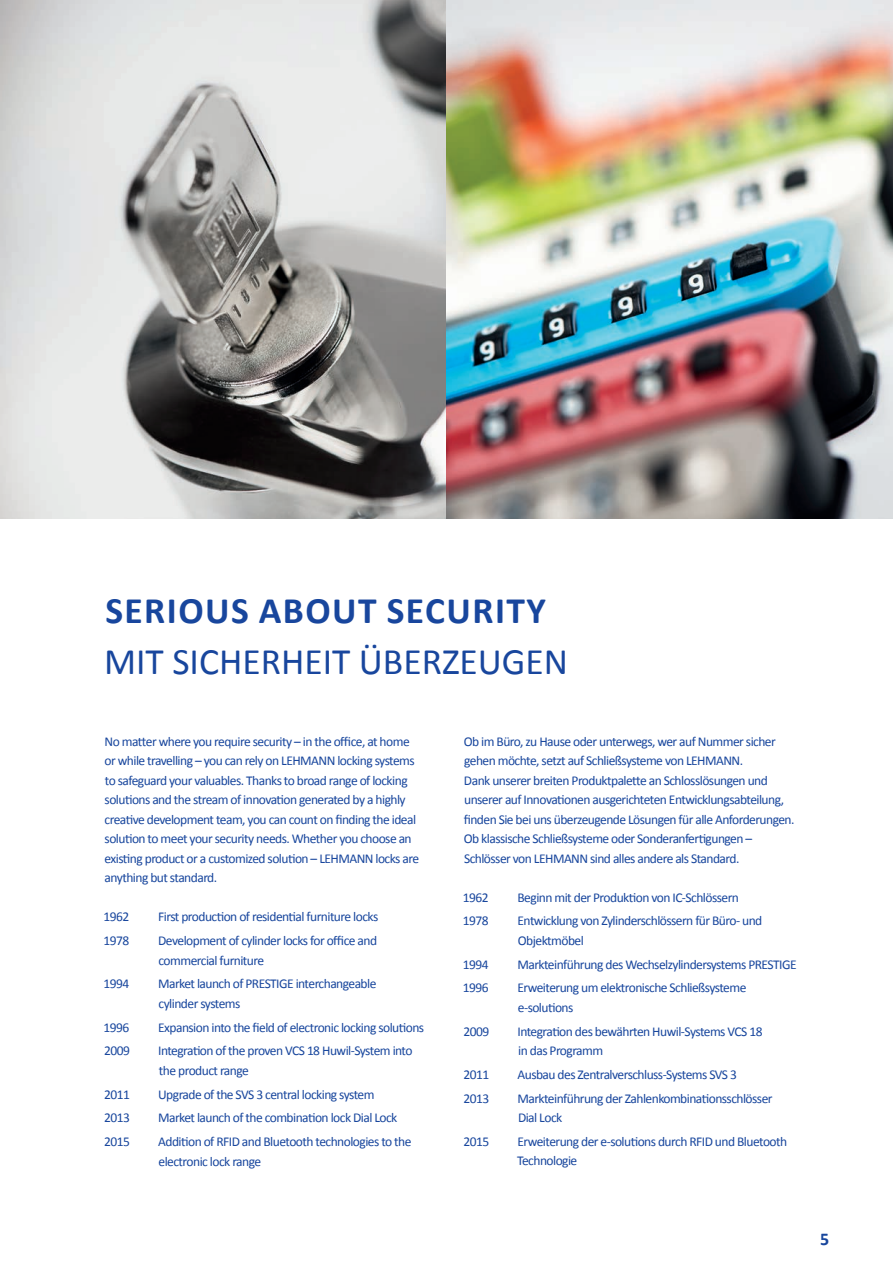
<style>
.page{position:relative;width:893px;height:1263px;background:#fff}
.page>*{position:absolute;margin:0;border:0;box-sizing:border-box;transform-origin:0 0}
.t1{font:37.5px "Calibri";color:#18469d}
.t2{font:700 37.5px "Calibri";letter-spacing:.04em;color:#18469d}
.t3{font:700 18px "Calibri";color:#18469d}
.t4{font:13.5px/19.5px "Calibri";letter-spacing:-.04em;color:#18469d}
</style>
<div class="page">
<img style="left:0;top:0;width:446px;height:519px">
<img style="left:446px;top:0;width:447px;height:519px">
<h1 class="t2" style="left:105px;top:588px;width:442px">SERIOUS ABOUT SECURITY</h1>
<h1 class="t1" style="left:104px;top:639px;width:466px">MIT SICHERHEIT ÜBERZEUGEN</h1>
<p class="t4" style="left:105px;top:731px;width:316px">No matter where you require security – in the office, at home or while travelling – you can rely on LEHMANN locking systems to safeguard your valuables. Thanks to broad range of locking solutions and the stream of innovation generated by a highly creative development team, you can count on finding the ideal solution to meet your security needs. Whether you choose an existing product or a customized solution – LEHMANN locks are anything but standard.</p>
<p class="t4" style="left:104px;top:906px;width:27px">1962</p>
<p class="t4" style="left:158px;top:906px;width:222px">First production of residential furniture locks</p>
<p class="t4" style="left:104px;top:930px;width:27px">1978</p>
<p class="t4" style="left:158px;top:930px;width:220px">Development of cylinder locks for office and commercial furniture</p>
<p class="t4" style="left:104px;top:973px;width:27px">1994</p>
<p class="t4" style="left:158px;top:973px;width:220px">Market launch of PRESTIGE interchangeable cylinder systems</p>
<p class="t4" style="left:104px;top:1017px;width:27px">1996</p>
<p class="t4" style="left:158px;top:1017px;width:267px">Expansion into the field of electronic locking solutions</p>
<p class="t4" style="left:104px;top:1040px;width:27px">2009</p>
<p class="t4" style="left:158px;top:1040px;width:256px">Integration of the proven VCS 18 Huwil-System into the product range</p>
<p class="t4" style="left:104px;top:1084px;width:27px">2011</p>
<p class="t4" style="left:158px;top:1084px;width:218px">Upgrade of the SVS 3 central locking system</p>
<p class="t4" style="left:104px;top:1107px;width:27px">2013</p>
<p class="t4" style="left:158px;top:1107px;width:241px">Market launch of the combination lock Dial Lock</p>
<p class="t4" style="left:104px;top:1131px;width:27px">2015</p>
<p class="t4" style="left:158px;top:1131px;width:255px">Addition of RFID and Bluetooth technologies to the electronic lock range</p>
<p class="t4" style="left:464px;top:731px;width:332px">Ob im Büro, zu Hause oder unterwegs, wer auf Nummer sicher gehen möchte, setzt auf Schließsysteme von LEHMANN.<br>Dank unserer breiten Produktpalette an Schlosslösungen und unserer auf Innovationen ausgerichteten Entwicklungsabteilung, finden Sie bei uns überzeugende Lösungen für alle Anforderungen.<br>Ob klassische Schließsysteme oder Sonderanfertigungen – Schlösser von LEHMANN sind alles andere als Standard.</p>
<p class="t4" style="left:463px;top:887px;width:27px">1962</p>
<p class="t4" style="left:517px;top:887px;width:223px">Beginn mit der Produktion von IC-Schlössern</p>
<p class="t4" style="left:463px;top:910px;width:27px">1978</p>
<p class="t4" style="left:517px;top:910px;width:246px">Entwicklung von Zylinderschlössern für Büro- und<br>Objektmöbel</p>
<p class="t4" style="left:463px;top:954px;width:27px">1994</p>
<p class="t4" style="left:517px;top:954px;width:281px">Markteinführung des Wechselzylindersystems PRESTIGE</p>
<p class="t4" style="left:463px;top:977px;width:27px">1996</p>
<p class="t4" style="left:517px;top:977px;width:230px">Erweiterung um elektronische Schließsysteme e-solutions</p>
<p class="t4" style="left:463px;top:1021px;width:27px">2009</p>
<p class="t4" style="left:517px;top:1021px;width:246px">Integration des bewährten Huwil-Systems VCS 18 in das Programm</p>
<p class="t4" style="left:463px;top:1064px;width:27px">2011</p>
<p class="t4" style="left:517px;top:1064px;width:221px">Ausbau des Zentralverschluss-Systems SVS 3</p>
<p class="t4" style="left:463px;top:1088px;width:27px">2013</p>
<p class="t4" style="left:517px;top:1088px;width:257px">Markteinführung der Zahlenkombinationsschlösser<br>Dial Lock</p>
<p class="t4" style="left:463px;top:1131px;width:27px">2015</p>
<p class="t4" style="left:517px;top:1131px;width:271px">Erweiterung der e-solutions durch RFID und Bluetooth<br>Technologie</p>
<h2 class="t3" style="left:820px;top:1227px;width:11px">5</h2>
</div>
